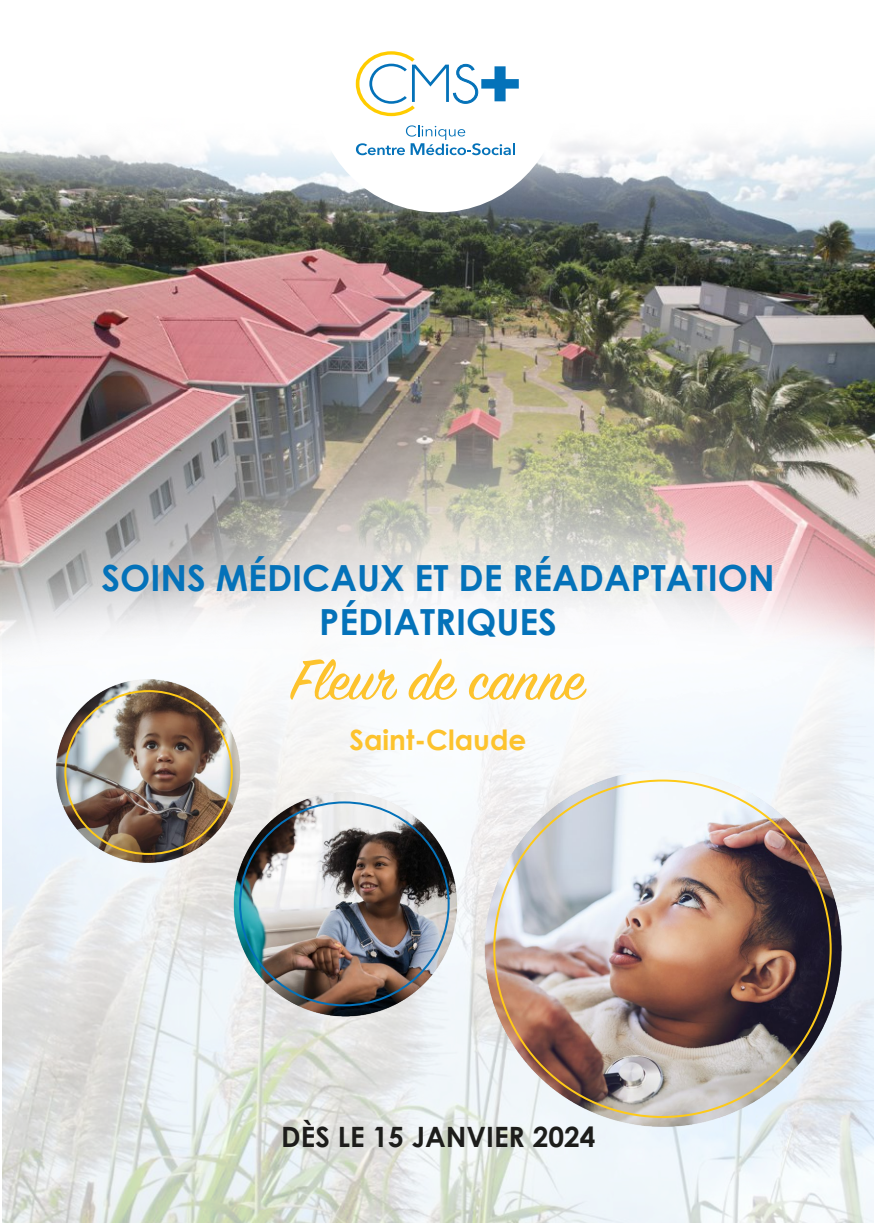
<style>
.page{position:relative;width:876px;height:1225px;background:#fff}
.page>*{position:absolute;margin:0;border:0;box-sizing:border-box;transform-origin:0 0}
.t1{font:64px "Sign Painter House Script";color:#fdc32d}
.t2{font:700 36px/44px "Century Gothic";color:#0472b9;text-align:center}
.t3{font:700 28px "Century Gothic";color:#1d1d1b}
.t4{font:700 28px "Century Gothic";color:#fdc32d}
</style>
<div class="page">
<img style="left:3px;top:684px;width:870px;height:538px">
<img style="left:0;top:136px;width:874px;height:548px">
<svg style="left:315px;top:80px;width:246px;height:132px"></svg>
<svg style="left:356px;top:51px;width:163px;height:65px"></svg>
<svg style="left:356px;top:125px;width:159px;height:30px"></svg>
<img style="left:233px;top:793px;width:227px;height:223px">
<img style="left:482px;top:770px;width:364px;height:358px">
<img style="left:48px;top:679px;width:198px;height:185px">
<p class="t2" style="left:101px;top:555px;width:675px">SOINS MÉDICAUX ET DE RÉADAPTATION<br>PÉDIATRIQUES</p>
<h1 class="t1" style="left:292px;top:640px;width:294px">Fleur de canne</h1>
<p class="t4" style="left:349px;top:722px;width:178px">Saint-Claude</p>
<p class="t3" style="left:281px;top:1118px;width:316px">DÈS LE 15 JANVIER 2024</p>
</div>
